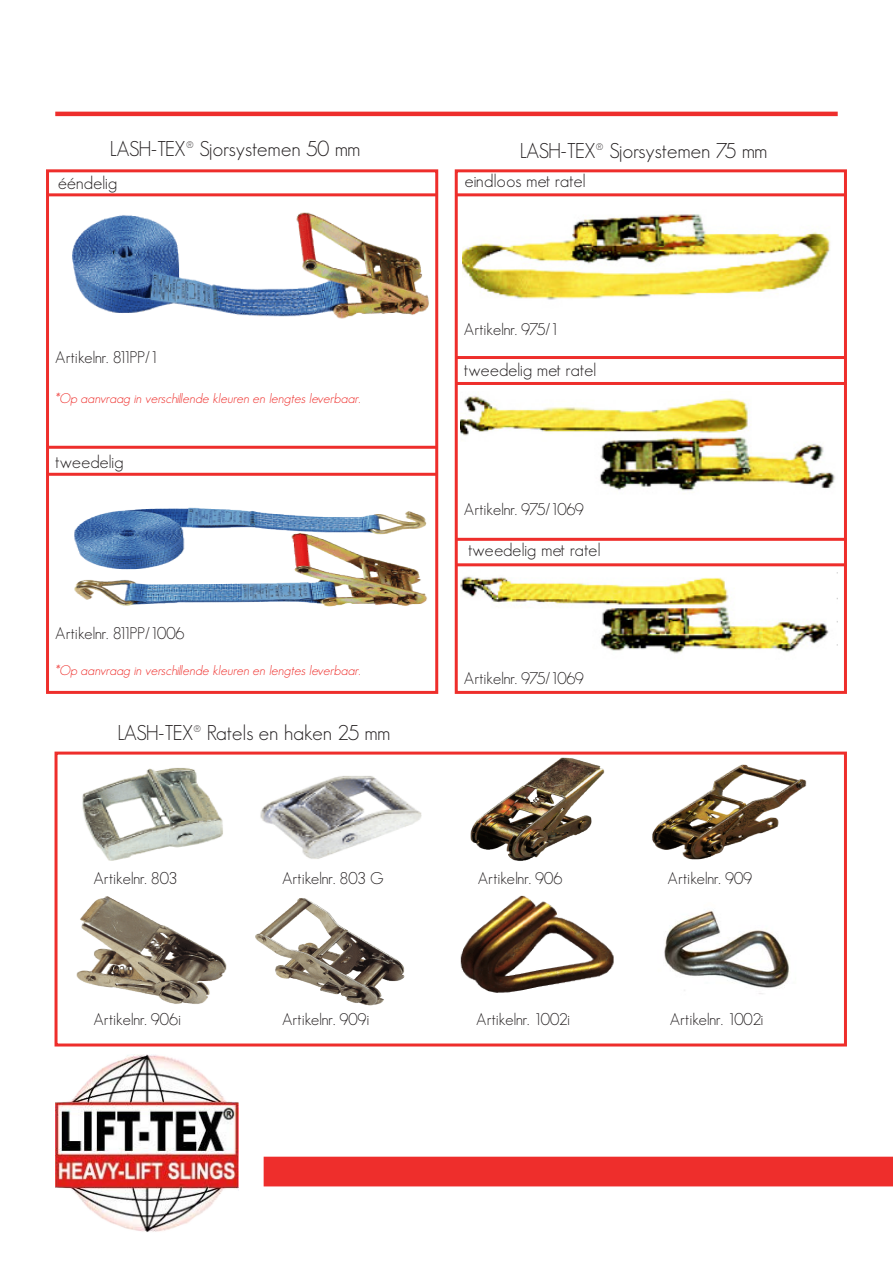
<style>
.page{position:relative;width:893px;height:1263px;background:#fff}
.page>*{position:absolute;margin:0;border:0;box-sizing:border-box;transform-origin:0 0}
.t1{font:300 21px "Geosans";color:#231f20}
.t2{font:300 21px "Geosans";letter-spacing:-.025em;color:#231f20}
.t3{font:300 18px "Geosans";color:#231f20}
.t4{font:300 16.5px "Geosans";color:#231f20}
.t5{font:300 16.5px "Geosans";letter-spacing:-.025em;color:#231f20}
.t6{font:300 16.5px "Geosans";letter-spacing:-.03em;color:#231f20}
.t7{font:italic 300 13.5px "Geosans";color:#ee2e2b}
</style>
<div class="page">
<hr style="left:55px;top:112px;width:783px;height:4px;background:#ee2e2c">
<div style="left:264px;top:1157px;width:629px;height:29px;background:#ee2e2c"></div>
<img style="left:55px;top:1054px;width:184px;height:178px">
<div style="left:46px;top:169px;width:392px;height:525px;border:3px solid #ee2e2b"></div>
<hr style="left:47px;top:193px;width:390px;height:3px;background:#ee2e2b">
<hr style="left:456px;top:193px;width:391px;height:3px;background:#ee2e2b">
<hr style="left:456px;top:356px;width:391px;height:3px;background:#ee2e2b">
<hr style="left:456px;top:563px;width:391px;height:3px;background:#ee2e2b">
<hr style="left:456px;top:382px;width:391px;height:3px;background:#ee2e2b">
<hr style="left:456px;top:538px;width:391px;height:3px;background:#ee2e2b">
<img style="left:72px;top:201px;width:364px;height:135px">
<hr style="left:47px;top:446px;width:390px;height:3px;background:#ee2e2b">
<hr style="left:47px;top:473px;width:390px;height:3px;background:#ee2e2b">
<img style="left:74px;top:495px;width:363px;height:129px">
<div style="left:455px;top:169px;width:392px;height:525px;border:3px solid #ee2e2b"></div>
<div style="left:55px;top:751px;width:792px;height:295px;border:3px solid #ee2e2b"></div>
<img style="left:462px;top:214px;width:368px;height:86px">
<img style="left:460px;top:396px;width:375px;height:95px">
<img style="left:461px;top:572px;width:377px;height:82px">
<img style="left:82px;top:768px;width:141px;height:93px">
<img style="left:260px;top:776px;width:162px;height:83px">
<img style="left:455px;top:751px;width:158px;height:110px">
<img style="left:652px;top:764px;width:155px;height:96px">
<img style="left:76px;top:896px;width:151px;height:108px">
<img style="left:255px;top:898px;width:150px;height:108px">
<img style="left:460px;top:895px;width:154px;height:98px">
<img style="left:664px;top:910px;width:125px;height:84px">
<p class="t1" style="left:110px;top:137px;width:252px">LASH-TEX® Sjorsystemen 50 mm</p>
<p class="t1" style="left:520px;top:139px;width:250px">LASH-TEX® Sjorsystemen 75 mm</p>
<p class="t3" style="left:58px;top:172px;width:60px">ééndelig</p>
<p class="t5" style="left:55px;top:348px;width:105px">Artikelnr. 811PP/1</p>
<p class="t7" style="left:55px;top:390px;width:309px">*Op aanvraag in verschillende kleuren en lengtes leverbaar.</p>
<p class="t3" style="left:55px;top:451px;width:70px">tweedelig</p>
<p class="t5" style="left:55px;top:624px;width:131px">Artikelnr. 811PP/1006</p>
<p class="t7" style="left:55px;top:662px;width:309px">*Op aanvraag in verschillende kleuren en lengtes leverbaar.</p>
<p class="t2" style="left:117px;top:721px;width:275px">LASH-TEX® Ratels en haken 25 mm</p>
<p class="t3" style="left:465px;top:171px;width:123px">eindloos met ratel</p>
<p class="t4" style="left:464px;top:320px;width:97px">Artikelnr. 975/1</p>
<p class="t3" style="left:464px;top:360px;width:134px">tweedelig met ratel</p>
<p class="t6" style="left:464px;top:500px;width:121px">Artikelnr. 975/1069</p>
<p class="t3" style="left:468px;top:540px;width:134px">tweedelig met ratel</p>
<p class="t6" style="left:464px;top:669px;width:121px">Artikelnr. 975/1069</p>
<p class="t4" style="left:94px;top:869px;width:86px">Artikelnr. 803</p>
<p class="t4" style="left:94px;top:1009px;width:89px">Artikelnr. 906i</p>
<p class="t4" style="left:282px;top:869px;width:103px">Artikelnr. 803 G</p>
<p class="t4" style="left:478px;top:869px;width:86px">Artikelnr. 906</p>
<p class="t4" style="left:668px;top:869px;width:86px">Artikelnr. 909</p>
<p class="t4" style="left:282px;top:1009px;width:89px">Artikelnr. 909i</p>
<p class="t4" style="left:476px;top:1009px;width:95px">Artikelnr. 1002i</p>
<p class="t4" style="left:670px;top:1009px;width:95px">Artikelnr. 1002i</p>
</div>
